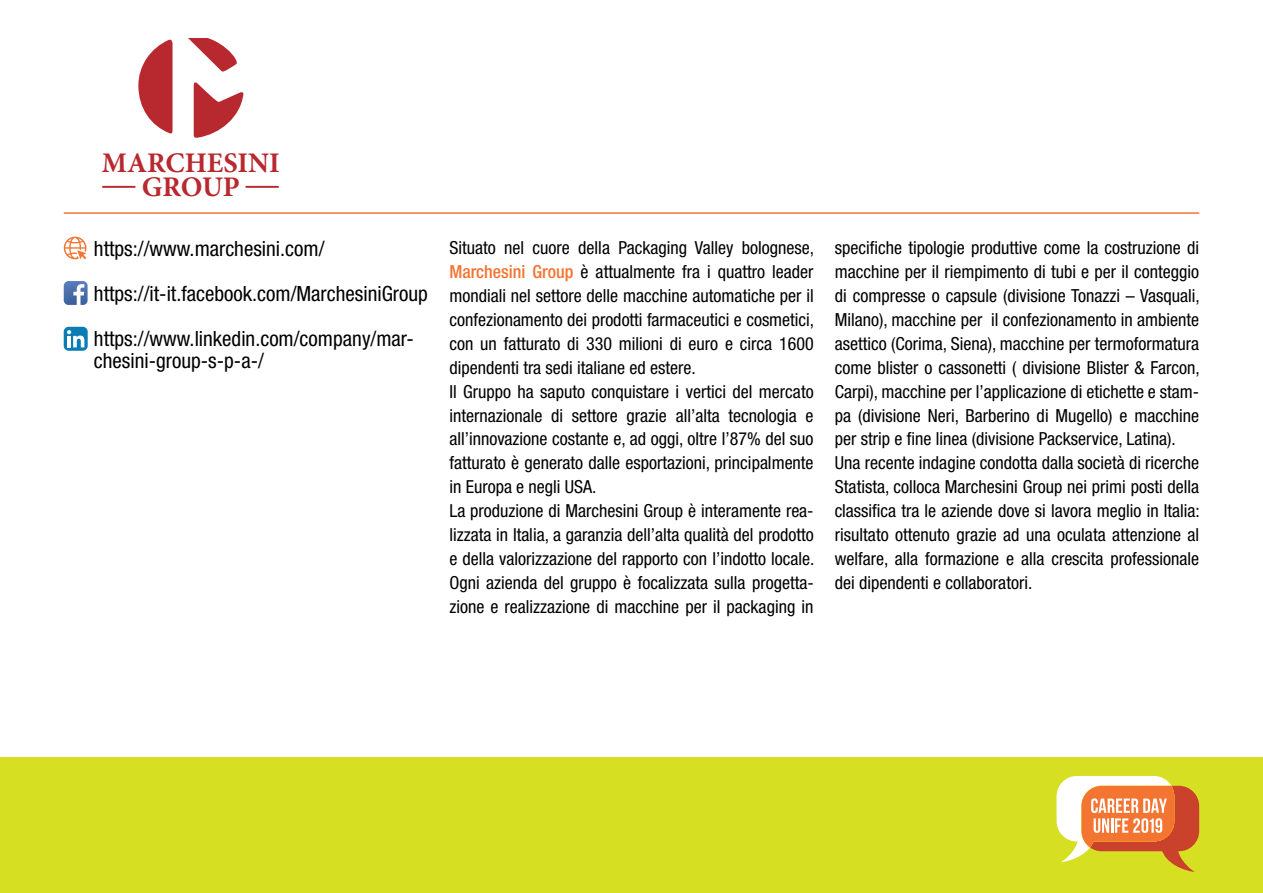
<style>
.page{position:relative;width:1263px;height:893px;background:#fff}
.page>*{position:absolute;margin:0;border:0;box-sizing:border-box;transform-origin:0 0}
.t1{font:700 28.5px/24.6px "Minion Pro";color:#b8292f;text-align:center}
.t2{font:condensed 21px/45px "Helvetica Neue";color:#000}
.t3{font:condensed 18px/24px "Helvetica Neue";color:#000}
.s1{font-weight:500;color:#f47432}
</style>
<div class="page">
<div style="left:0;top:757px;width:1263px;height:136px;background:#d7df23"></div>
<svg style="left:1056px;top:776px;width:143px;height:96px"></svg>
<hr style="left:64px;top:212px;width:1135px;height:2px;background:#f47432">
<svg style="left:64px;top:237px;width:22px;height:22px"></svg>
<svg style="left:138px;top:39px;width:35px;height:95px"></svg>
<svg style="left:189px;top:39px;width:48px;height:33px"></svg>
<svg style="left:194px;top:82px;width:50px;height:56px"></svg>
<hr style="left:102px;top:186px;width:33px;height:2px;background:#b8292f">
<hr style="left:246px;top:186px;width:33px;height:2px;background:#b8292f">
<div style="left:64px;top:327px;width:24px;height:24px;background:#097db4;border-radius:5px"></div>
<svg style="left:67px;top:330px;width:17px;height:17px"></svg>
<svg style="left:64px;top:281px;width:24px;height:24px"></svg>
<h1 class="t1" style="left:102px;top:150px;width:180px">MARCHESINI<br>GROUP</h1>
<p class="t2" style="left:94px;top:226px;width:335px">https://www.marchesini.com/ https://it-it.facebook.com/MarchesiniGroup https://www.linkedin.com/company/mar-</p>
<p class="t2" style="left:94px;top:338px;width:171px">chesini-group-s-p-a-/</p>
<p class="t3" style="left:449px;top:235px;width:366px">Situato nel cuore della Packaging Valley bolognese, <span class="s1">Marchesini Group</span> è attualmente fra i quattro leader mondiali nel settore delle macchine automatiche per il confezionamento dei prodotti farmaceutici e cosmetici, con un fatturato di 330 milioni di euro e circa 1600 dipendenti tra sedi italiane ed estere.<br>Il Gruppo ha saputo conquistare i vertici del mercato internazionale di settore grazie all’alta tecnologia e all’innovazione costante e, ad oggi, oltre l’87% del suo fatturato è generato dalle esportazioni, principalmente in Europa e negli USA.<br>La produzione di Marchesini Group è interamente rea&shy;lizzata in Italia, a garanzia dell’alta qualità del prodotto e della valorizzazione del rapporto con l’indotto locale.<br>Ogni azienda del gruppo è focalizzata sulla progetta&shy;zione e realizzazione di macchine per il packaging in</p>
<p class="t3" style="left:835px;top:235px;width:366px">specifiche tipologie produttive come la costruzione di macchine per il riempimento di tubi e per il conteggio di compresse o capsule (divisione Tonazzi – Vasquali, Milano), macchine per il confezionamento in ambiente asettico (Corima, Siena), macchine per termoformatura come blister o cassonetti ( divisione Blister &amp; Farcon, Carpi), macchine per l’applicazione di etichette e stam&shy;pa (divisione Neri, Barberino di Mugello) e macchine per strip e fine linea (divisione Packservice, Latina).<br>Una recente indagine condotta dalla società di ricerche Statista, colloca Marchesini Group nei primi posti della classifica tra le aziende dove si lavora meglio in Italia: risultato ottenuto grazie ad una oculata attenzione al welfare, alla formazione e alla crescita professionale dei dipendenti e collaboratori.</p>
</div>
